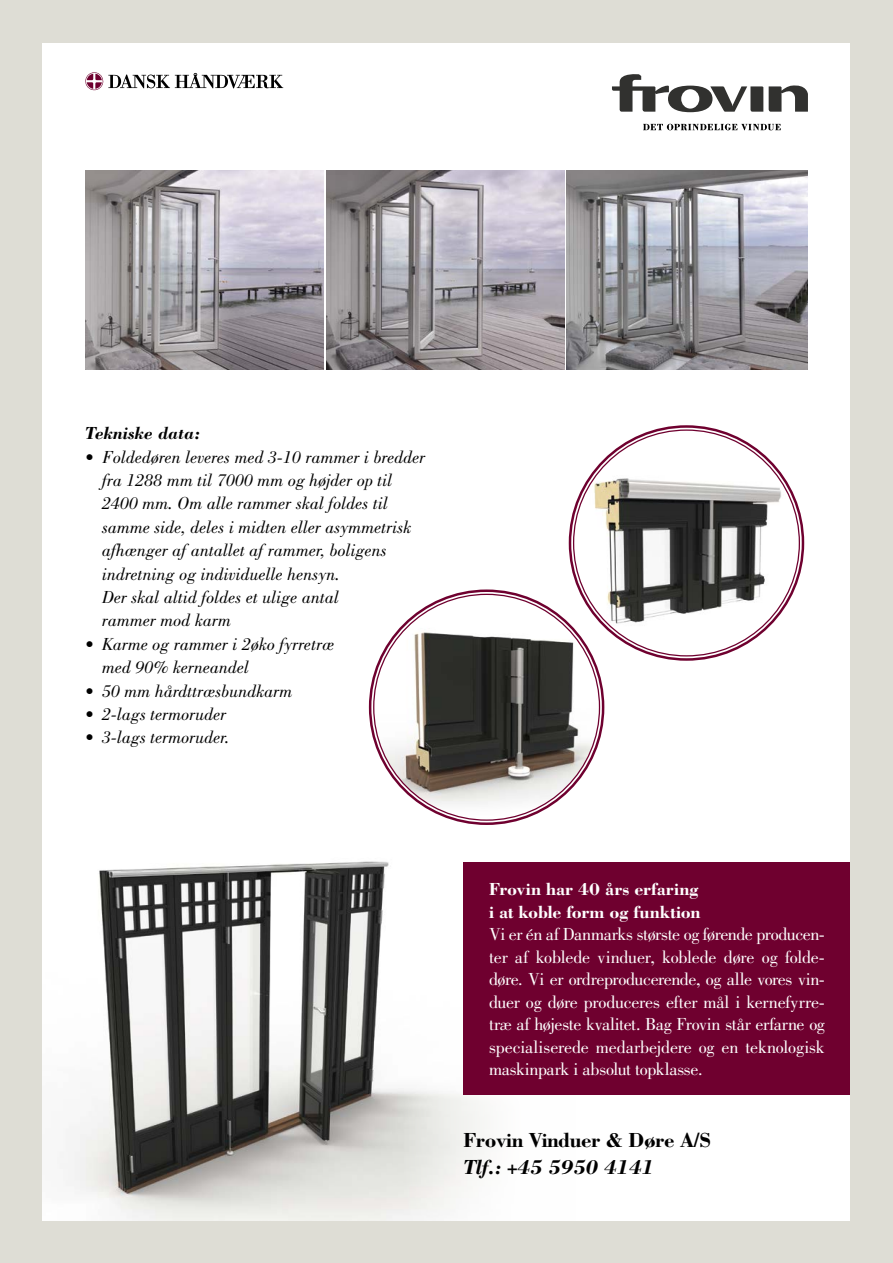
<style>
.page{position:relative;width:893px;height:1263px;background:#deddd5}
.page>*{position:absolute;margin:0;border:0;box-sizing:border-box;transform-origin:0 0}
.t1{font:700 21px "Bodoni";letter-spacing:-.02em;color:#000}
.t2{font:italic 700 21px "Bodoni";letter-spacing:-.02em;color:#000}
.t3{font:italic 18px/23.4px "Bodoni";color:#000}
.t4{font:18px/22.5px "Bodoni";letter-spacing:-.015em;color:#fff;text-align:justify}
.t5{font:700 18px/22.5px "Bodoni";letter-spacing:-.005em;color:#fff}
.t6{font:italic 700 18px "Bodoni";color:#000}
</style>
<div class="page">
<div style="left:43px;top:43px;width:807px;height:1177px;background:#fff"></div>
<img style="left:85px;top:170px;width:239px;height:200px">
<img style="left:326px;top:170px;width:239px;height:200px">
<img style="left:567px;top:170px;width:241px;height:200px">
<img style="left:60px;top:820px;width:515px;height:400px">
<svg style="left:85px;top:72px;width:198px;height:18px"></svg>
<svg style="left:643px;top:124px;width:138px;height:6px"></svg>
<svg style="left:769px;top:85px;width:39px;height:27px"></svg>
<svg style="left:612px;top:74px;width:151px;height:38px"></svg>
<div style="left:463px;top:862px;width:387px;height:232px;background:#6f002f"></div>
<img style="left:374px;top:617px;width:225px;height:203px">
<img style="left:574px;top:459px;width:225px;height:190px">
<p class="t6" style="left:85px;top:422px;width:117px">Tekniske data:</p>
<p class="t3" style="left:102px;top:445px;width:325px;text-indent:-17px">• Foldedøren leveres med 3-10 rammer i bredder fra 1288 mm til 7000 mm og højder op til 2400 mm. Om alle rammer skal foldes til samme side, deles i midten eller asymmetrisk afhænger af antallet af rammer, boligens indretning og individuelle hensyn.<br>Der skal altid foldes et ulige antal<br>rammer mod karm</p>
<p class="t3" style="left:102px;top:632px;width:234px;text-indent:-17px">• Karme og rammer i 2øko fyrretræ med 90% kerneandel</p>
<p class="t3" style="left:85px;top:679px;width:209px">• 50 mm hårdttræsbundkarm</p>
<p class="t3" style="left:85px;top:702px;width:143px">• 2-lags termoruder</p>
<p class="t3" style="left:85px;top:726px;width:146px">• 3-lags termoruder.</p>
<p class="t5" style="left:489px;top:877px;width:213px">Frovin har 40 års erfaring i at koble form og funktion</p>
<p class="t4" style="left:489px;top:923px;width:337px">Vi er én af Danmarks største og førende producen&shy;ter af koblede vinduer, koblede døre og folde&shy;døre. Vi er ordreproducerende, og alle vores vin&shy;duer og døre produceres efter mål i kernefyrre&shy;træ af højeste kvalitet. Bag Frovin står erfarne og specialiserede medarbejdere og en teknologisk maskinpark i absolut topklasse.</p>
<p class="t1" style="left:463px;top:1127px;width:249px">Frovin Vinduer &amp; Døre A/S</p>
<p class="t2" style="left:463px;top:1154px;width:192px">Tlf.: +45 5950 4141</p>
</div>
